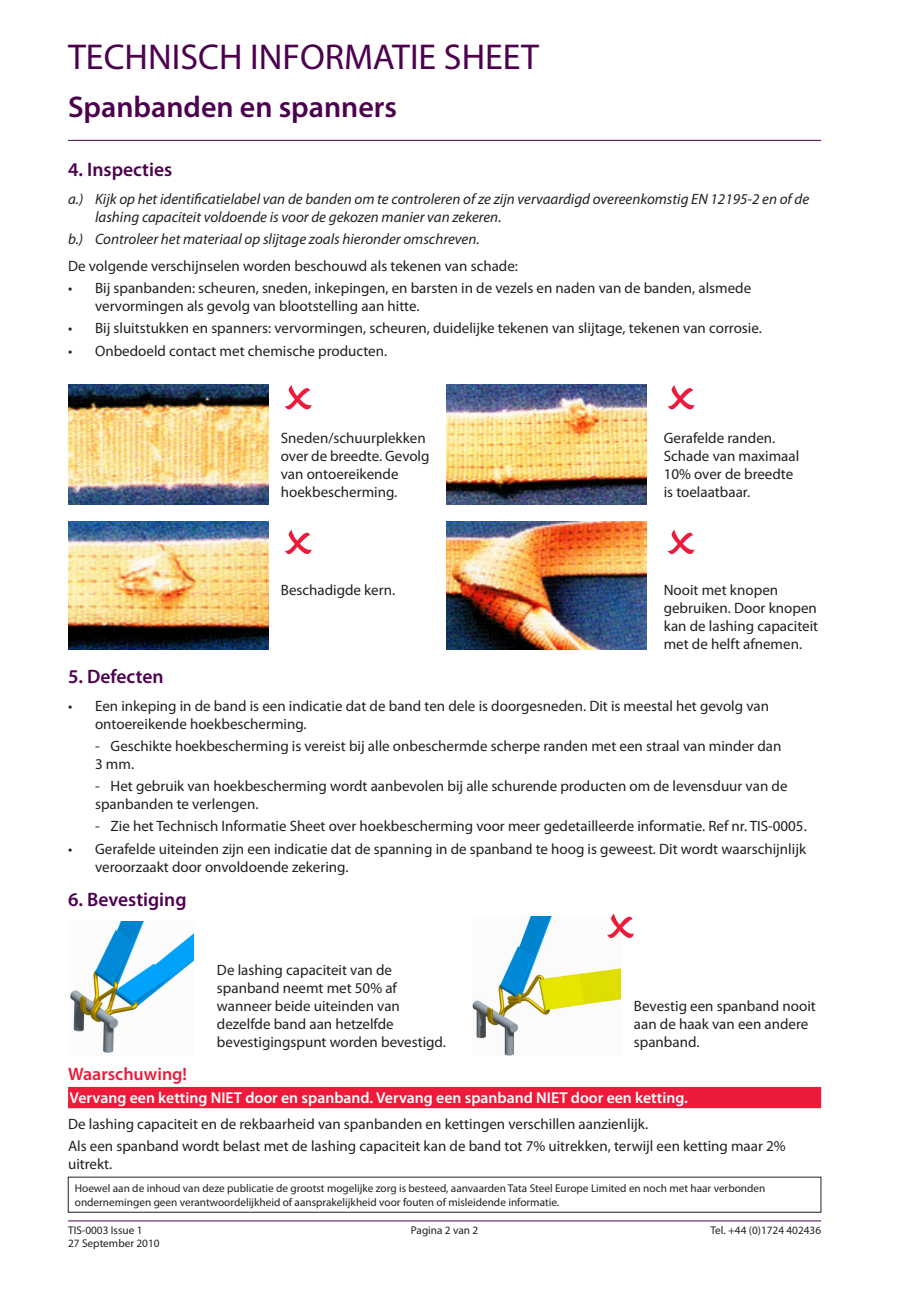
<style>
.page{position:relative;width:919px;height:1289px;background:#fff}
.page>*{position:absolute;margin:0;border:0;box-sizing:border-box;transform-origin:0 0}
.t1{font:36px "Myriad Pro";color:#4c004e}
.t2{font:600 30px "Myriad Pro";color:#4c004e}
.t3{font:600 19.5px "Myriad Pro";color:#4c004e}
.t4{font:600 18px "Myriad Pro";color:#ed1a3a}
.t5{font:600 15.75px "Myriad Pro";color:#fff}
.t6{font:15px/18px "Myriad Pro";color:#231f20}
.t7{font:italic 15px/18px "Myriad Pro";color:#231f20}
.t8{font:11.25px/13.5px "Myriad Pro";color:#231f20}
</style>
<div class="page">
<hr style="left:68px;top:1220px;width:753px;height:1px;background:#4c004e">
<hr style="left:68px;top:140px;width:753px;height:1px;background:#4c004e">
<img style="left:70px;top:921px;width:123px;height:132px">
<img style="left:68px;top:385px;width:200px;height:119px">
<img style="left:68px;top:521px;width:200px;height:128px">
<img style="left:446px;top:385px;width:200px;height:119px">
<img style="left:446px;top:521px;width:200px;height:128px">
<div style="left:69px;top:1087px;width:751px;height:20px;background:#ed1a3a"></div>
<div style="left:68px;top:1086px;width:753px;height:22px;border:2px solid #ed1a3a"></div>
<img style="left:472px;top:916px;width:148px;height:138px">
<svg style="left:607px;top:916px;width:13px;height:22px"></svg>
<p class="t1" style="left:68px;top:35px;width:472px">TECHNISCH INFORMATIE SHEET</p>
<p class="t2" style="left:68px;top:88px;width:330px">Spanbanden en spanners</p>
<p class="t3" style="left:68px;top:157px;width:106px">4. Inspecties</p>
<p class="t7" style="left:95px;top:189px;width:715px;text-indent:-27px">a.) Kijk op het identificatielabel van de banden om te controleren of ze zijn vervaardigd overeenkomstig EN 12195-2 en of de lashing capaciteit voldoende is voor de gekozen manier van zekeren.</p>
<p class="t7" style="left:68px;top:230px;width:413px">b.) Controleer het materiaal op slijtage zoals hieronder omschreven.</p>
<p class="t6" style="left:68px;top:256px;width:451px">De volgende verschijnselen worden beschouwd als tekenen van schade:</p>
<p class="t6" style="left:95px;top:279px;width:657px;text-indent:-27px">• Bij spanbanden: scheuren, sneden, inkepingen, en barsten in de vezels en naden van de banden, alsmede vervormingen als gevolg van blootstelling aan hitte.</p>
<p class="t6" style="left:68px;top:319px;width:695px">• Bij sluitstukken en spanners: vervormingen, scheuren, duidelijke tekenen van slijtage, tekenen van corrosie.</p>
<p class="t6" style="left:68px;top:341px;width:320px">• Onbedoeld contact met chemische producten.</p>
<p class="t3" style="left:68px;top:664px;width:97px">5. Defecten</p>
<p class="t6" style="left:281px;top:429px;width:150px">Sneden/schuurplekken over de breedte. Gevolg van ontoereikende hoekbescherming.</p>
<p class="t6" style="left:281px;top:580px;width:116px">Beschadigde kern.</p>
<p class="t6" style="left:663px;top:429px;width:113px">Gerafelde randen.</p>
<p class="t6" style="left:663px;top:447px;width:137px">Schade van maximaal<br>10% over de breedte is toelaatbaar.</p>
<p class="t6" style="left:663px;top:580px;width:156px">Nooit met knopen gebruiken. Door knopen kan de lashing capaciteit met de helft afnemen.</p>
<p class="t6" style="left:95px;top:696px;width:675px;text-indent:-27px">• Een inkeping in de band is een indicatie dat de band ten dele is doorgesneden. Dit is meestal het gevolg van ontoereikende hoekbescherming.</p>
<p class="t6" style="left:95px;top:736px;width:687px">- Geschikte hoekbescherming is vereist bij alle onbeschermde scherpe randen met een straal van minder dan<br>3 mm.</p>
<p class="t6" style="left:95px;top:776px;width:694px">- Het gebruik van hoekbescherming wordt aanbevolen bij alle schurende producten om de levensduur van de spanbanden te verlengen.</p>
<p class="t6" style="left:95px;top:817px;width:713px">- Zie het Technisch Informatie Sheet over hoekbescherming voor meer gedetailleerde informatie. Ref nr. TIS-0005.</p>
<p class="t6" style="left:95px;top:839px;width:712px;text-indent:-27px">• Gerafelde uiteinden zijn een indicatie dat de spanning in de spanband te hoog is geweest. Dit wordt waarschijnlijk veroorzaakt door onvoldoende zekering.</p>
<p class="t3" style="left:68px;top:886px;width:120px">6. Bevestiging</p>
<p class="t4" style="left:68px;top:1062px;width:120px">Waarschuwing!</p>
<p class="t6" style="left:217px;top:960px;width:230px">De lashing capaciteit van de spanband neemt met 50% af wanneer beide uiteinden van dezelfde band aan hetzelfde bevestigingspunt worden bevestigd.</p>
<p class="t6" style="left:634px;top:996px;width:183px">Bevestig een spanband nooit aan de haak van een andere spanband.</p>
<p class="t5" style="left:70px;top:1088px;width:619px">Vervang een ketting NIET door en spanband. Vervang een spanband NIET door een ketting.</p>
<p class="t6" style="left:68px;top:1114px;width:581px">De lashing capaciteit en de rekbaarheid van spanbanden en kettingen verschillen aanzienlijk.</p>
<p class="t6" style="left:68px;top:1136px;width:719px">Als een spanband wordt belast met de lashing capaciteit kan de band tot 7% uitrekken, terwijl een ketting maar 2% uitrekt.</p>
<p class="t8" style="left:75px;top:1181px;width:692px">Hoewel aan de inhoud van deze publicatie de grootst mogelijke zorg is besteed, aanvaarden Tata Steel Europe Limited en noch met haar verbonden ondernemingen geen verantwoordelijkheid of aansprakelijkheid voor fouten of misleidende informatie.</p>
<p class="t8" style="left:68px;top:1222px;width:76px">TIS-0003 Issue 1</p>
<p class="t8" style="left:411px;top:1222px;width:69px">Pagina 2 van 2</p>
<p class="t8" style="left:68px;top:1236px;width:93px">27 September 2010</p>
<p class="t8" style="left:710px;top:1222px;width:112px">Tel. +44 (0)1724 402436</p>
</div>
